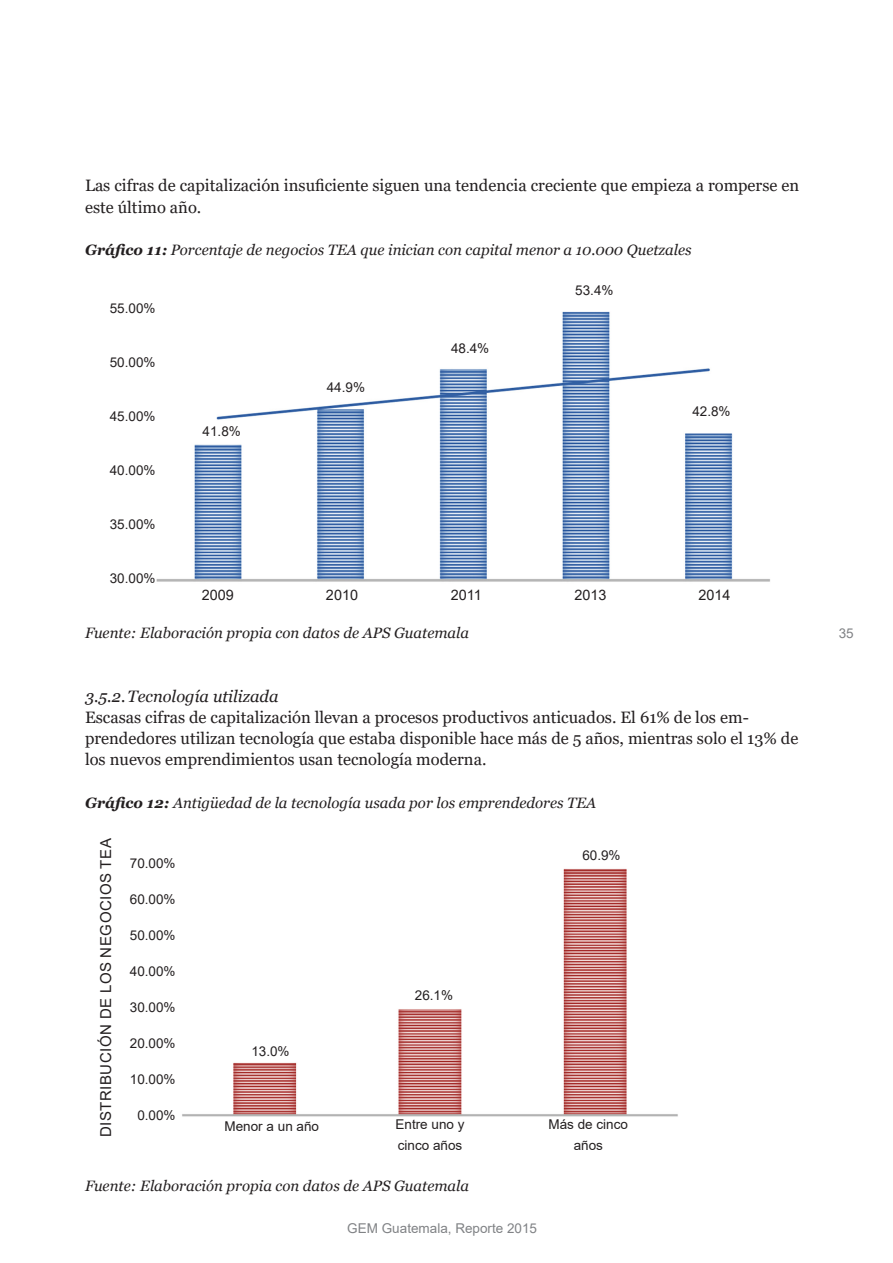
<style>
.page{position:relative;width:893px;height:1263px;background:#fff}
.page>*{position:absolute;margin:0;border:0;box-sizing:border-box;transform-origin:0 0}
._6-Bodytext{font:16.5px/21.3px "Georgia";color:#231f20}
._6-Bodytext-2{font:italic 16.5px "Georgia";color:#231f20}
._6-Bodytext-3{font:italic 15px "Georgia";color:#231f20}
.t1{font:15px "Arial";letter-spacing:.035em;color:#231f20}
.t2{font:14.4px "Arial";color:#231f20}
.t3{font:13.5px/21px "Arial";color:#231f20}
.t4{font:13.5px "Arial";color:#808285}
.s1{font-weight:700}
</style>
<div class="page">
<img style="left:156px;top:311px;width:614px;height:271px">
<img style="left:182px;top:868px;width:496px;height:249px">
<p class="_6-Bodytext" style="left:85px;top:175px;width:716px">Las cifras de capitalización insuficiente siguen una tendencia creciente que empieza a romperse en este último año.</p>
<p class="_6-Bodytext-3" style="left:85px;top:240px;width:608px"><span class="s1">Gráfico 11:</span> Porcentaje de negocios TEA que inician con capital menor a 10.000 Quetzales</p>
<p class="t3" style="left:110px;top:297px;width:47px">55.00%</p>
<p class="t3" style="left:110px;top:351px;width:47px">50.00%</p>
<p class="t3" style="left:110px;top:405px;width:47px">45.00%</p>
<p class="t3" style="left:110px;top:459px;width:47px">40.00%</p>
<p class="t3" style="left:110px;top:513px;width:47px">35.00%</p>
<p class="t3" style="left:110px;top:567px;width:47px">30.00%</p>
<p class="t3" style="left:203px;top:421px;width:40px">41.8%</p>
<p class="t3" style="left:327px;top:377px;width:40px">44.9%</p>
<p class="t3" style="left:451px;top:337px;width:40px">48.4%</p>
<p class="t3" style="left:575px;top:280px;width:40px">53.4%</p>
<p class="t3" style="left:692px;top:401px;width:40px">42.8%</p>
<p class="t2" style="left:202px;top:585px;width:34px">2009</p>
<p class="t2" style="left:326px;top:585px;width:34px">2010</p>
<p class="t2" style="left:451px;top:585px;width:32px">2011</p>
<p class="t2" style="left:574px;top:585px;width:34px">2013</p>
<p class="t2" style="left:699px;top:585px;width:34px">2014</p>
<p class="_6-Bodytext-3" style="left:85px;top:623px;width:385px">Fuente: Elaboración propia con datos de APS Guatemala</p>
<p class="_6-Bodytext-2" style="left:85px;top:685px;width:195px">3.5.2.Tecnología utilizada</p>
<p class="_6-Bodytext" style="left:85px;top:707px;width:715px">Escasas cifras de capitalización llevan a procesos productivos anticuados. El 61% de los em&shy;prendedores utilizan tecnología que estaba disponible hace más de 5 años, mientras solo el 13% de los nuevos emprendimientos usan tecnología moderna.</p>
<p class="_6-Bodytext-3" style="left:85px;top:793px;width:513px"><span class="s1">Gráfico 12:</span> Antigüedad de la tecnología usada por los emprendedores TEA</p>
<p class="t1" style="left:96px;top:1137px;width:300px;rotate:-90deg">DISTRIBUCIÓN DE LOS NEGOCIOS TEA</p>
<p class="t3" style="left:130px;top:852px;width:47px">70.00%</p>
<p class="t3" style="left:130px;top:888px;width:47px">60.00%</p>
<p class="t3" style="left:130px;top:924px;width:47px">50.00%</p>
<p class="t3" style="left:130px;top:960px;width:47px">40.00%</p>
<p class="t3" style="left:130px;top:996px;width:47px">30.00%</p>
<p class="t3" style="left:130px;top:1032px;width:47px">20.00%</p>
<p class="t3" style="left:130px;top:1068px;width:47px">10.00%</p>
<p class="t3" style="left:137px;top:1104px;width:40px">0.00%</p>
<p class="t3" style="left:251px;top:1040px;width:40px">13.0%</p>
<p class="t3" style="left:415px;top:984px;width:40px">26.1%</p>
<p class="t3" style="left:582px;top:845px;width:40px">60.9%</p>
<p class="t3" style="left:225px;top:1116px;width:96px">Menor a un año</p>
<p class="t3" style="left:396px;top:1113px;width:71px">Entre uno y cinco años</p>
<p class="t3" style="left:548px;top:1113px;width:81px;text-align:center">Más de cinco años</p>
<p class="_6-Bodytext-3" style="left:85px;top:1176px;width:385px">Fuente: Elaboración propia con datos de APS Guatemala</p>
<p class="t4" style="left:347px;top:1219px;width:191px">GEM Guatemala, Reporte 2015</p>
<p class="t4" style="left:839px;top:624px;width:17px">35</p>
</div>
